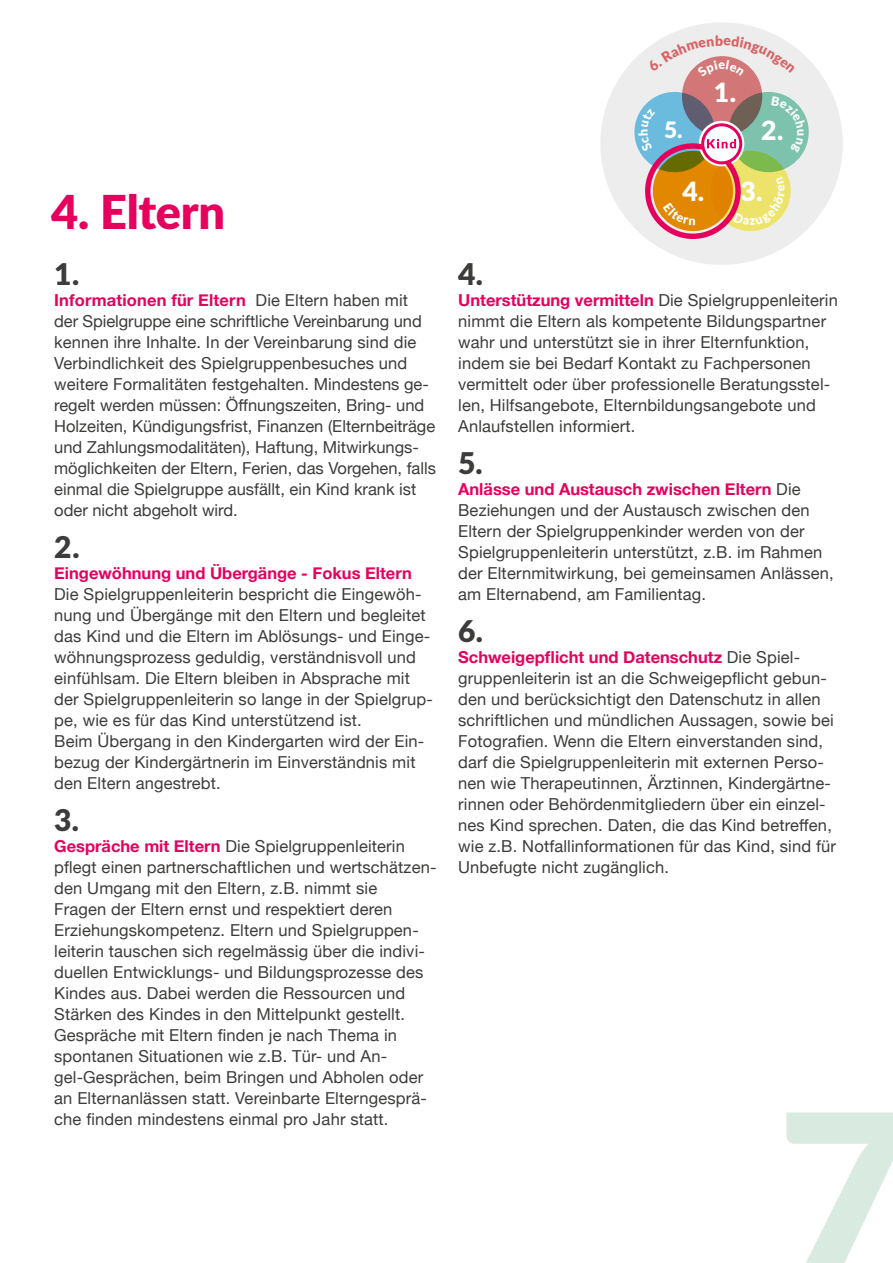
<style>
.page{position:relative;width:893px;height:1263px;background:#fff}
.page>*{position:absolute;margin:0;border:0;box-sizing:border-box;transform-origin:0 0}
.t1{font:900 230.4px "Lato";color:#d9ebe1}
.t2{font:900 46.8px "Lato";letter-spacing:-.005em;color:#e6005d}
.t3{font:900 30px "Lato";color:#3c3c3b}
.t4{font:900 26.55px "Lato";color:#fff}
.t5{font:900 22.65px "Lato";color:#fff}
.t6{font:16.5px/21px "Helvetica Neue";letter-spacing:.01em;color:#3c3c3b}
.t7{font:700 16.5px "Helvetica Neue";color:#e6005d}
.s1{font-weight:700;color:#e6005d}
</style>
<div class="page">
<div style="left:600px;top:22px;width:243px;height:243px;background:#ededed;border-radius:50%"></div>
<div style="left:728px;top:92px;width:81px;height:80px;background:#7dc2ad;border-radius:50%"></div>
<svg style="left:682px;top:56px;width:80px;height:80px;background:#bb716f"></svg>
<svg style="left:634px;top:92px;width:81px;height:80px;background:#6f9ec0"></svg>
<svg style="left:653px;top:151px;width:80px;height:80px;background:#c98201"></svg>
<svg style="left:710px;top:151px;width:81px;height:80px;background:#ccaa3e"></svg>
<svg style="left:699px;top:121px;width:45px;height:45px"></svg>
<div style="left:645px;top:143px;width:96px;height:96px;border:5px solid #e6005d;border-radius:50%"></div>
<svg style="left:703px;top:125px;width:38px;height:38px"></svg>
<div style="left:701px;top:123px;width:41px;height:41px;border:3px solid #e6005d;border-radius:50%"></div>
<svg style="left:707px;top:139px;width:29px;height:10px"></svg>
<svg style="left:733px;top:177px;width:52px;height:48px;background:#ecd16c"></svg>
<svg style="left:663px;top:202px;width:32px;height:23px"></svg>
<svg style="left:638px;top:109px;width:17px;height:43px"></svg>
<svg style="left:647px;top:36px;width:148px;height:41px"></svg>
<svg style="left:786px;top:96px;width:20px;height:56px"></svg>
<h2 class="t2" style="left:51px;top:177px;width:176px">4. Eltern</h2>
<h3 class="t3" style="left:54px;top:251px;width:27px">1.</h3>
<p class="t6" style="left:54px;top:291px;width:383px"><span class="s1">Informationen für Eltern</span> Die Eltern haben mit der Spielgruppe eine schriftliche Vereinbarung und kennen ihre Inhalte. In der Vereinbarung sind die Verbindlichkeit des Spielgruppenbesuches und weitere Formalitäten festgehalten. Mindestens ge&shy;regelt werden müssen: Öffnungszeiten, Bring- und Holzeiten, Kündigungsfrist, Finanzen (Elternbeiträge und Zahlungsmodalitäten), Haftung, Mitwirkungs&shy;möglichkeiten der Eltern, Ferien, das Vorgehen, falls einmal die Spielgruppe ausfällt, ein Kind krank ist oder nicht abgeholt wird.</p>
<h3 class="t3" style="left:54px;top:524px;width:27px">2.</h3>
<p class="t7" style="left:54px;top:560px;width:359px">Eingewöhnung und Übergänge - Fokus Eltern</p>
<p class="t6" style="left:54px;top:585px;width:380px">Die Spielgruppenleiterin bespricht die Eingewöh&shy;nung und Übergänge mit den Eltern und begleitet das Kind und die Eltern im Ablösungs- und Einge&shy;wöhnungsprozess geduldig, verständnisvoll und einfühlsam. Die Eltern bleiben in Absprache mit der Spielgruppenleiterin so lange in der Spielgrup&shy;pe, wie es für das Kind unterstützend ist.<br>Beim Übergang in den Kindergarten wird der Ein&shy;bezug der Kindergärtnerin im Einverständnis mit den Eltern angestrebt.</p>
<h3 class="t3" style="left:54px;top:797px;width:26px">3.</h3>
<p class="t6" style="left:54px;top:837px;width:384px"><span class="s1">Gespräche mit Eltern</span> Die Spielgruppenleiterin pflegt einen partnerschaftlichen und wertschätzen&shy;den Umgang mit den Eltern, z.B. nimmt sie<br>Fragen der Eltern ernst und respektiert deren Erziehungskompetenz. Eltern und Spielgruppen&shy;leiterin tauschen sich regelmässig über die indivi&shy;duellen Entwicklungs- und Bildungsprozesse des Kindes aus. Dabei werden die Ressourcen und Stärken des Kindes in den Mittelpunkt gestellt.<br>Gespräche mit Eltern finden je nach Thema in spontanen Situationen wie z.B. Tür- und An&shy;gel-Gesprächen, beim Bringen und Abholen oder an Elternanlässen statt. Vereinbarte Elterngesprä&shy;che finden mindestens einmal pro Jahr statt.</p>
<h3 class="t5" style="left:664px;top:112px;width:20px">5.</h3>
<h3 class="t4" style="left:714px;top:73px;width:24px">1.</h3>
<h3 class="t4" style="left:761px;top:110px;width:24px">2.</h3>
<h3 class="t4" style="left:682px;top:171px;width:82px">4. 3.</h3>
<h3 class="t3" style="left:458px;top:251px;width:26px">4.</h3>
<p class="t6" style="left:458px;top:291px;width:381px"><span class="s1">Unterstützung vermitteln</span> Die Spielgruppenleiterin nimmt die Eltern als kompetente Bildungspartner wahr und unterstützt sie in ihrer Elternfunktion, indem sie bei Bedarf Kontakt zu Fachpersonen vermittelt oder über professionelle Beratungsstel&shy;len, Hilfsangebote, Elternbildungsangebote und Anlaufstellen informiert.</p>
<h3 class="t3" style="left:458px;top:440px;width:26px">5.</h3>
<p class="t6" style="left:458px;top:480px;width:377px"><span class="s1">Anlässe und Austausch zwischen Eltern</span> Die Beziehungen und der Austausch zwischen den Eltern der Spielgruppenkinder werden von der Spielgruppenleiterin unterstützt, z.B. im Rahmen der Elternmitwirkung, bei gemeinsamen Anlässen, am Elternabend, am Familientag.</p>
<h3 class="t3" style="left:458px;top:608px;width:26px">6.</h3>
<p class="t6" style="left:458px;top:648px;width:379px"><span class="s1">Schweigepflicht und Datenschutz</span> Die Spiel&shy;gruppenleiterin ist an die Schweigepflicht gebun&shy;den und berücksichtigt den Datenschutz in allen schriftlichen und mündlichen Aussagen, sowie bei Fotografien. Wenn die Eltern einverstanden sind, darf die Spielgruppenleiterin mit externen Perso&shy;nen wie Therapeutinnen, Ärztinnen, Kindergärtne&shy;rinnen oder Behördenmitgliedern über ein einzel&shy;nes Kind sprechen. Daten, die das Kind betreffen, wie z.B. Notfallinformationen für das Kind, sind für Unbefugte nicht zugänglich.</p>
<h1 class="t1" style="left:777px;top:1023px;width:135px">7</h1>
</div>
